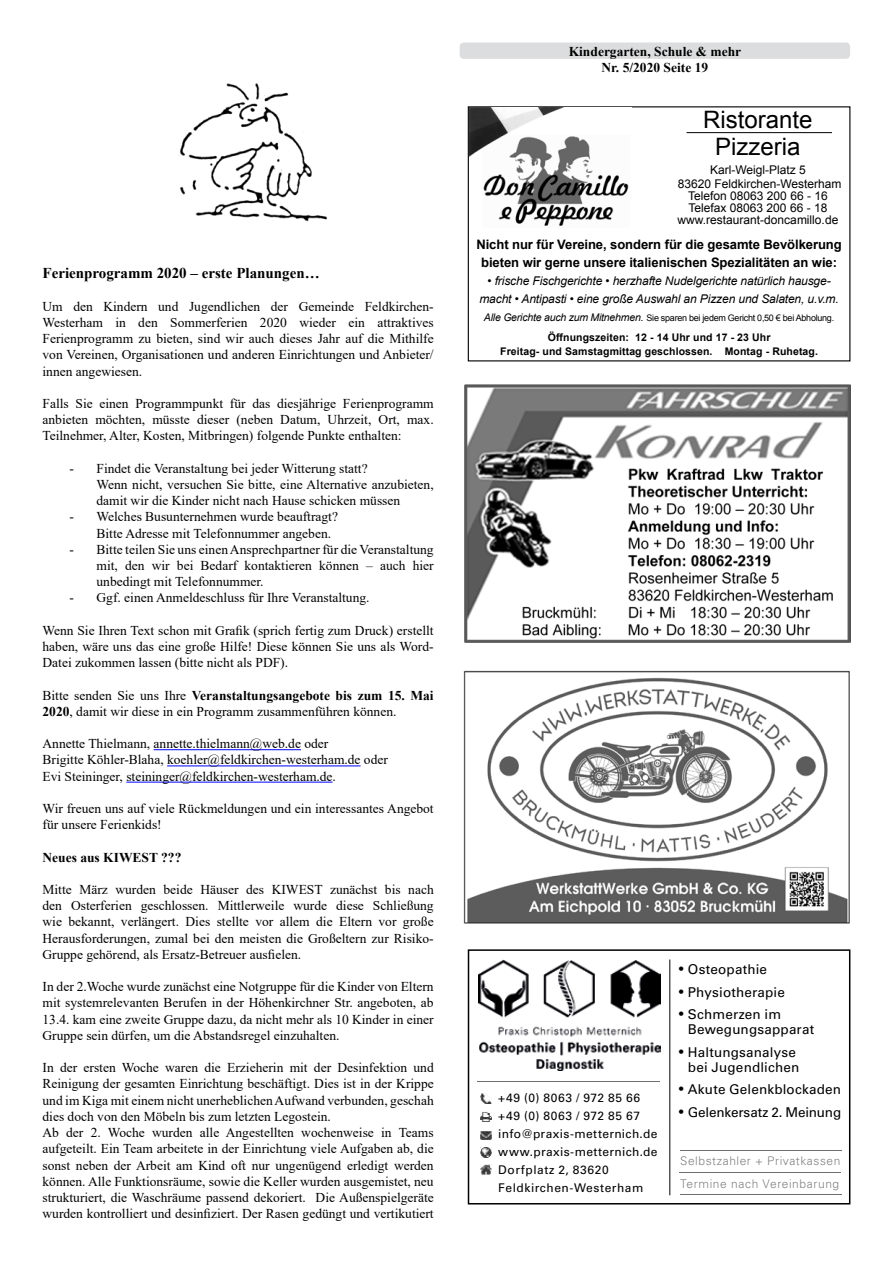
<style>
.page{position:relative;width:893px;height:1263px;background:#fff}
.page>*{position:absolute;margin:0;border:0;box-sizing:border-box;transform-origin:0 0}
.t1{font:24px/27px "Arial";color:#000;text-align:center}
.t2{font:700 15px "Times New Roman";color:#000}
.t3{font:13.5px/16.2px "Times New Roman";color:#000;text-align:justify}
.t4{font:13.5px/22.5px "Univers LT Std";letter-spacing:.01em;color:#000}
.t5{font:700 13.5px/16.2px "Times New Roman";color:#000;text-align:center}
.t6{font:700 13.05px/18px "Arial";letter-spacing:-.005em;color:#000;text-align:center}
.t7{font:12px/18px "Univers LT Std";letter-spacing:.04em;color:#000}
.t8{font:italic 12px/18px "Arial";letter-spacing:-.01em;color:#000;text-align:center}
.t9{font:12px/12px "Arial";color:#000;text-align:center}
.t10{font:300 12px/22.5px "Univers LT Std";letter-spacing:.045em;color:#808285}
.t11{font:700 10.5px/13.5px "Arial";letter-spacing:.01em;color:#000;text-align:center}
.t12{font:9px "Arial";letter-spacing:-.03em;color:#000}
.s1{font-weight:700}
.s2{font-style:italic;font-size:10.5px}
</style>
<div class="page">
<div style="left:460px;top:43px;width:390px;height:16px;background:#dcddde;border-radius:4px"></div>
<img style="left:464px;top:384px;width:386px;height:259px">
<div style="left:468px;top:949px;width:382px;height:255px;border:2px solid #000"></div>
<img style="left:479px;top:959px;width:181px;height:111px">
<hr style="left:670px;top:959px;width:1px;height:236px;background:#000">
<svg style="left:481px;top:1130px;width:10px;height:10px"></svg>
<svg style="left:481px;top:1164px;width:10px;height:10px"></svg>
<svg style="left:481px;top:1093px;width:10px;height:11px"></svg>
<svg style="left:481px;top:1112px;width:10px;height:9px"></svg>
<svg style="left:481px;top:1147px;width:10px;height:10px"></svg>
<hr style="left:680px;top:1151px;width:161px;height:1px;background:#6d6f71">
<hr style="left:680px;top:1194px;width:161px;height:1px;background:#6d6f71">
<hr style="left:680px;top:1172px;width:161px;height:1px;background:#6d6f71">
<hr style="left:478px;top:1082px;width:182px;height:1px;background:#6d6f71">
<img style="left:469px;top:108px;width:160px;height:118px">
<hr style="left:686px;top:132px;width:146px;height:1px;background:#000">
<img style="left:178px;top:83px;width:149px;height:139px">
<img style="left:463px;top:670px;width:387px;height:254px">
<hr style="left:154px;top:749px;width:147px;height:1px;background:#00f">
<hr style="left:167px;top:765px;width:194px;height:1px;background:#00f">
<hr style="left:126px;top:782px;width:207px;height:1px;background:#00f">
<p class="t2" style="left:43px;top:263px;width:279px">Ferienprogramm 2020 – erste Planungen…</p>
<p class="t3" style="left:43px;top:298px;width:393px">Um den Kindern und Jugendlichen der Gemeinde Feldkirchen-Westerham in den Sommerferien 2020 wieder ein attraktives Ferienprogramm zu bieten, sind wir auch dieses Jahr auf die Mithilfe von Vereinen, Organisationen und anderen Einrichtungen und Anbieter/ innen angewiesen.</p>
<p class="t3" style="left:43px;top:395px;width:393px">Falls Sie einen Programmpunkt für das diesjährige Ferienprogramm anbieten möchten, müsste dieser (neben Datum, Uhrzeit, Ort, max.<br>Teilnehmer, Alter, Kosten, Mitbringen) folgende Punkte enthalten:</p>
<p class="t3" style="left:97px;top:460px;width:339px;text-align:left;text-indent:-27px">- Findet die Veranstaltung bei jeder Witterung statt?<br>Wenn nicht, versuchen Sie bitte, eine Alternative anzubieten, damit wir die Kinder nicht nach Hause schicken müssen</p>
<p class="t3" style="left:97px;top:508px;width:243px;text-indent:-27px">- Welches Busunternehmen wurde beauftragt?<br>Bitte Adresse mit Telefonnummer angeben.</p>
<p class="t3" style="left:97px;top:541px;width:339px;text-indent:-27px">- Bitte teilen Sie uns einen Ansprechpartner für die Veranstaltung mit, den wir bei Bedarf kontaktieren können – auch hier unbedingt mit Telefonnummer.</p>
<p class="t3" style="left:70px;top:589px;width:302px">- Ggf. einen Anmeldeschluss für Ihre Veranstaltung.</p>
<p class="t3" style="left:43px;top:622px;width:393px">Wenn Sie Ihren Text schon mit Grafik (sprich fertig zum Druck) erstellt haben, wäre uns das eine große Hilfe! Diese können Sie uns als Word-Datei zukommen lassen (bitte nicht als PDF).</p>
<p class="t3" style="left:43px;top:687px;width:393px">Bitte senden Sie uns Ihre <span class="s1">Veranstaltungsangebote bis zum 15. Mai<br>2020</span>, damit wir diese in ein Programm zusammenführen können.</p>
<p class="t3" style="left:43px;top:735px;width:347px;text-align:left">Annette Thielmann, annette.thielmann@web.de oder<br>Brigitte Köhler-Blaha, koehler@feldkirchen-westerham.de oder<br>Evi Steininger, steininger@feldkirchen-westerham.de.</p>
<p class="t3" style="left:43px;top:800px;width:393px">Wir freuen uns auf viele Rückmeldungen und ein interessantes Angebot für unsere Ferienkids!</p>
<p class="t5" style="left:43px;top:849px;width:140px">Neues aus KIWEST ???</p>
<p class="t3" style="left:43px;top:881px;width:393px">Mitte März wurden beide Häuser des KIWEST zunächst bis nach den Osterferien geschlossen. Mittlerweile wurde diese Schließung wie bekannt, verlängert. Dies stellte vor allem die Eltern vor große Herausforderungen, zumal bei den meisten die Großeltern zur Risiko-Gruppe gehörend, als Ersatz-Betreuer ausfielen.</p>
<p class="t3" style="left:43px;top:978px;width:393px">In der 2.Woche wurde zunächst eine Notgruppe für die Kinder von Eltern mit systemrelevanten Berufen in der Höhenkirchner Str. angeboten, ab 13.4. kam eine zweite Gruppe dazu, da nicht mehr als 10 Kinder in einer Gruppe sein dürfen, um die Abstandsregel einzuhalten.</p>
<p class="t3" style="left:43px;top:1059px;width:393px;text-align:left">In der ersten Woche waren die Erzieherin mit der Desinfektion und Reinigung der gesamten Einrichtung beschäftigt. Dies ist in der Krippe und im Kiga mit einem nicht unerheblichen Aufwand verbunden, geschah dies doch von den Möbeln bis zum letzten Legostein.<br>Ab der 2. Woche wurden alle Angestellten wochenweise in Teams aufgeteilt. Ein Team arbeitete in der Einrichtung viele Aufgaben ab, die sonst neben der Arbeit am Kind oft nur ungenügend erledigt werden können. Alle Funktionsräume, sowie die Keller wurden ausgemistet, neu strukturiert, die Waschräume passend dekoriert. Die Außenspielgeräte wurden kontrolliert und desinfiziert. Der Rasen gedüngt und vertikutiert</p>
<p class="t5" style="left:569px;top:43px;width:174px">Kindergarten, Schule &amp; mehr<br>Nr. 5/2020 Seite 19</p>
<h1 class="t1" style="left:703px;top:106px;width:111px">Ristorante<br>Pizzeria</h1>
<p class="t9" style="left:678px;top:163px;width:165px;line-height:13.5px">Karl-Weigl-Platz 5<br>83620 Feldkirchen-Westerham</p>
<p class="t9" style="left:678px;top:190px;width:162px">Telefon 08063 200 66 - 16<br>Telefax 08063 200 66 - 18 www.restaurant-doncamillo.de</p>
<p class="t6" style="left:476px;top:236px;width:367px">Nicht nur für Vereine, sondern für die gesamte Bevölkerung bieten wir gerne unsere italienischen Spezialitäten an wie:</p>
<p class="t8" style="left:479px;top:272px;width:361px">• frische Fischgerichte • herzhafte Nudelgerichte natürlich hausge&shy;macht • Antipasti • eine große Auswahl an Pizzen und Salaten, u.v.m.</p>
<p class="t12" style="left:484px;top:312px;width:352px"><span class="s2">Alle Gerichte auch zum Mitnehmen.</span> Sie sparen bei jedem Gericht 0,50 € bei Abholung.</p>
<p class="t11" style="left:500px;top:331px;width:319px">Öffnungszeiten: 12 - 14 Uhr und 17 - 23 Uhr<br>Freitag- und Samstagmittag geschlossen. Montag - Ruhetag.</p>
<p class="t7" style="left:498px;top:1089px;width:161px">+49 (0) 8063 / 972 85 66 +49 (0) 8063 / 972 85 67 info@praxis-metternich.de www.praxis-metternich.de<br>Dorfplatz 2, 83620<br>Feldkirchen-Westerham</p>
<p class="t4" style="left:688px;top:958px;width:99px">Osteopathie<br>Physiotherapie<br>Schmerzen im</p>
<p class="t4" style="left:688px;top:1018px;width:128px">Bewegungsapparat<br>Haltungsanalyse</p>
<p class="t4" style="left:688px;top:1056px;width:155px">bei Jugendlichen<br>Akute Gelenkblockaden<br>Gelenkersatz 2. Meinung</p>
<p class="t7" style="left:679px;top:957px;width:6px;line-height:22.5px;text-align:justify">• • •</p>
<p class="t7" style="left:679px;top:1042px;width:6px">•</p>
<p class="t7" style="left:679px;top:1077px;width:6px;line-height:22.5px">• •</p>
<p class="t10" style="left:680px;top:1150px;width:162px">Selbstzahler + Privatkassen<br>Termine nach Vereinbarung</p>
</div>
